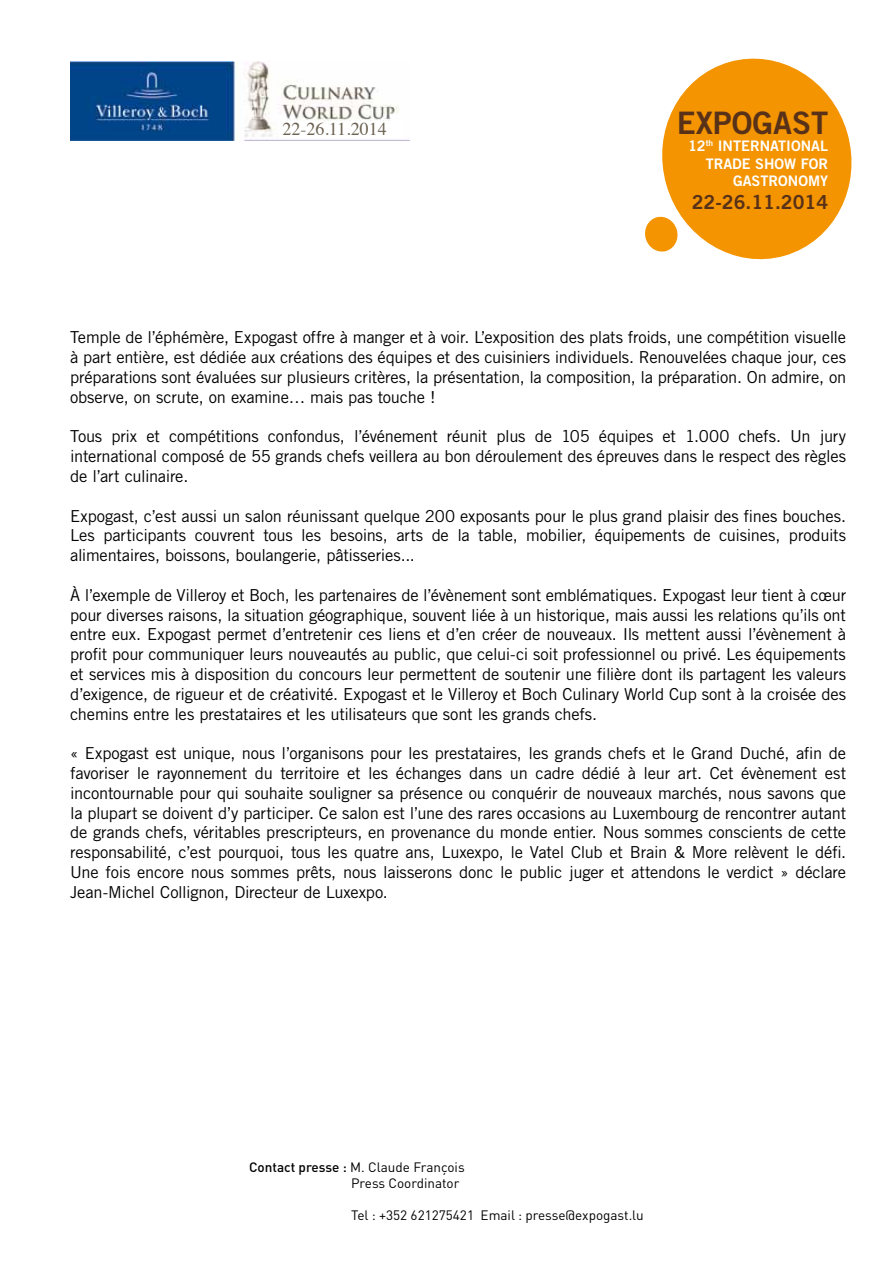
<style>
.page{position:relative;width:893px;height:1263px;background:#fff}
.page>*{position:absolute;margin:0;border:0;box-sizing:border-box;transform-origin:0 0}
.t1{font:30.9px "Trade Gothic Bold Two";color:#583119}
.t2{font:19.35px "Trade Gothic Bold Two";color:#583119}
.t3{font:18px "Times";color:#6b6351}
.t4{font:16.5px/19.8px "Trade Gothic";letter-spacing:-.015em;color:#000;text-align:justify}
.t5{font:14.55px/17.4px "Trade Gothic Bold Two";color:#fff;text-align:right}
.t6{font:13.5px/16.2px "DIN";color:#000}
.s1{font-weight:500}
</style>
<div class="page">
<svg style="left:662px;top:58px;width:190px;height:202px;fill:#f39400"></svg>
<svg style="left:645px;top:215px;width:34px;height:38px"></svg>
<img style="left:70px;top:62px;width:339px;height:78px">
<div style="left:282px;top:121px;width:121px;height:17px;background:#fff"></div>
<p class="t3" style="left:282px;top:112px;width:106px">22-26.11.2014</p>
<h1 class="t1" style="left:677px;top:104px;width:153px">EXPOGAST</h1>
<p class="t5" style="left:688px;top:137px;width:142px">12<sup>th</sup> INTERNATIONAL<br>TRADE SHOW FOR<br>GASTRONOMY</p>
<p class="t2" style="left:692px;top:190px;width:138px">22-26.11.2014</p>
<p class="t4" style="left:70px;top:327px;width:778px">Temple de l’éphémère, Expogast offre à manger et à voir. L’exposition des plats froids, une compétition visuelle à part entière, est dédiée aux créations des équipes et des cuisiniers individuels. Renouvelées chaque jour, ces préparations sont évaluées sur plusieurs critères, la présentation, la composition, la préparation. On admire, on observe, on scrute, on examine… mais pas touche !</p>
<p class="t4" style="left:70px;top:426px;width:777px">Tous prix et compétitions confondus, l’événement réunit plus de 105 équipes et 1.000 chefs. Un jury international composé de 55 grands chefs veillera au bon déroulement des épreuves dans le respect des règles de l’art culinaire.</p>
<p class="t4" style="left:70px;top:506px;width:777px">Expogast, c’est aussi un salon réunissant quelque 200 exposants pour le plus grand plaisir des fines bouches.<br>Les participants couvrent tous les besoins, arts de la table, mobilier, équipements de cuisines, produits alimentaires, boissons, boulangerie, pâtisseries...</p>
<p class="t4" style="left:70px;top:585px;width:777px">À l’exemple de Villeroy et Boch, les partenaires de l’évènement sont emblématiques. Expogast leur tient à cœur pour diverses raisons, la situation géographique, souvent liée à un historique, mais aussi les relations qu’ils ont entre eux. Expogast permet d’entretenir ces liens et d’en créer de nouveaux. Ils mettent aussi l’évènement à profit pour communiquer leurs nouveautés au public, que celui-ci soit professionnel ou privé. Les équipements et services mis à disposition du concours leur permettent de soutenir une filière dont ils partagent les valeurs d’exigence, de rigueur et de créativité. Expogast et le Villeroy et Boch Culinary World Cup sont à la croisée des chemins entre les prestataires et les utilisateurs que sont les grands chefs.</p>
<p class="t4" style="left:70px;top:743px;width:778px">« Expogast est unique, nous l’organisons pour les prestataires, les grands chefs et le Grand Duché, afin de favoriser le rayonnement du territoire et les échanges dans un cadre dédié à leur art. Cet évènement est incontournable pour qui souhaite souligner sa présence ou conquérir de nouveaux marchés, nous savons que la plupart se doivent d’y participer. Ce salon est l’une des rares occasions au Luxembourg de rencontrer autant de grands chefs, véritables prescripteurs, en provenance du monde entier. Nous sommes conscients de cette responsabilité, c’est pourquoi, tous les quatre ans, Luxexpo, le Vatel Club et Brain &amp; More relèvent le défi.<br>Une fois encore nous sommes prêts, nous laisserons donc le public juger et attendons le verdict » déclare Jean-Michel Collignon, Directeur de Luxexpo.</p>
<p class="t6" style="left:351px;top:1158px;width:115px;text-indent:-102px"><span class="s1">Contact presse :</span> M. Claude François<br>Press Coordinator</p>
<p class="t6" style="left:351px;top:1207px;width:294px">Tel : +352 621275421 Email : presse@expogast.lu</p>
</div>
